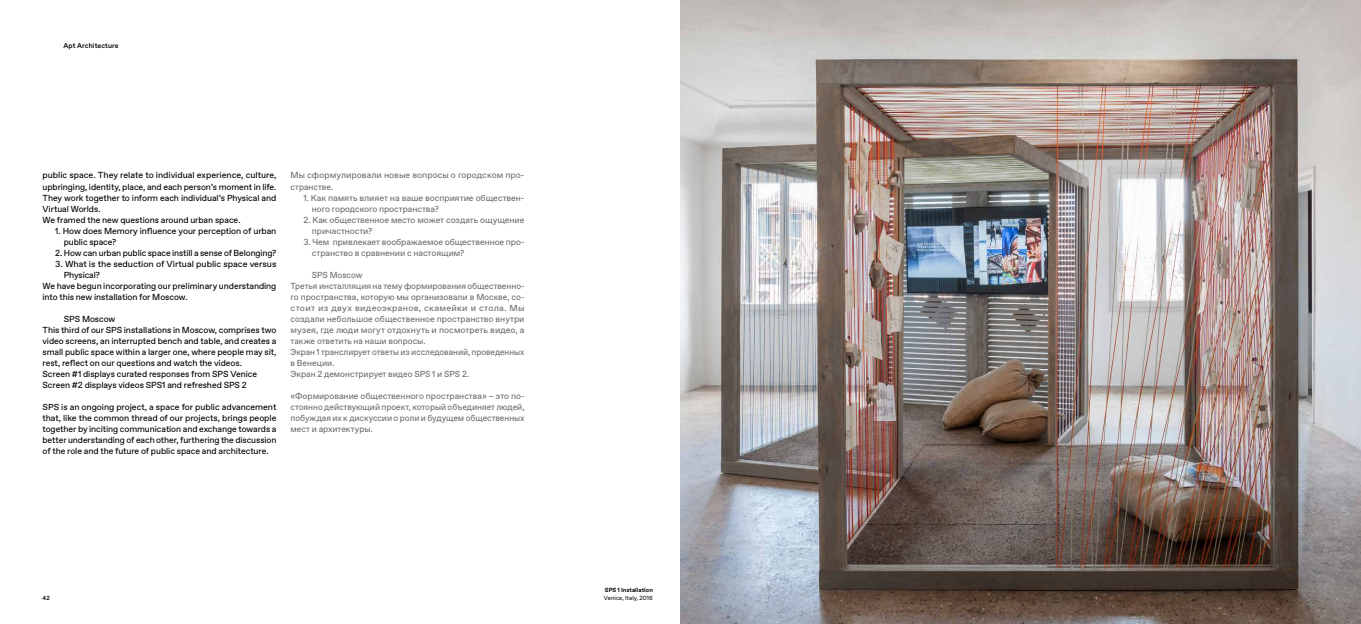
<style>
.page{position:relative;width:1361px;height:624px;background:#fff}
.page>*{position:absolute;margin:0;border:0;box-sizing:border-box;transform-origin:0 0}
.t1{font:8.8px/11px "Favorit Pro";letter-spacing:-.005em;color:#000}
.t2{font:8.8px/11px "Favorit Pro";letter-spacing:-.005em;color:#6e6e6e}
.t3{font:500 7px "Favorit Pro";letter-spacing:.01em;color:#000}
.t4{font:6px "Favorit Pro";letter-spacing:.005em;color:#000}
.t5{font:700 6px "Favorit Pro";letter-spacing:.005em;color:#000}
.t6{font:500 6px "Favorit Pro";color:#000}
</style>
<div class="page">
<img style="left:680px;top:0;width:681px;height:624px">
<p class="t3" style="left:64px;top:41px;width:57px">Apt Architecture</p>
<p class="t1" style="left:43px;top:170px;width:235px">public space. They relate to individual experience, culture, upbringing, identity, place, and each person’s moment in life.<br>They work together to inform each individual’s Physical and Virtual Worlds.<br>We framed the new questions around urban space.</p>
<p class="t1" style="left:64px;top:225px;width:214px;text-indent:-9px">1. How does Memory influence your perception of urban public space?</p>
<p class="t1" style="left:55px;top:247px;width:223px">2. How can urban public space instill a sense of Belonging?</p>
<p class="t1" style="left:55px;top:258px;width:223px">3. What is the seduction of Virtual public space versus</p>
<p class="t1" style="left:64px;top:269px;width:38px">Physical?</p>
<p class="t1" style="left:43px;top:280px;width:235px">We have begun incorporating our preliminary understanding</p>
<p class="t1" style="left:43px;top:291px;width:147px">into this new installation for Moscow.</p>
<p class="t1" style="left:43px;top:313px;width:235px;text-indent:21px">SPS Moscow<br>This third of our SPS installations in Moscow, comprises two video screens, an interrupted bench and table, and creates a small public space within a larger one, where people may sit, rest, reflect on our questions and watch the videos.<br>Screen #1 displays curated responses from SPS Venice Screen #2 displays videos SPS1 and refreshed SPS 2</p>
<p class="t1" style="left:43px;top:401px;width:235px;text-align:justify">SPS is an ongoing project, a space for public advancement that, like the common thread of our projects, brings people together by inciting communication and exchange towards a better understanding of each other, furthering the discussion of the role and the future of public space and architecture.</p>
<p class="t2" style="left:291px;top:170px;width:235px">Мы сформулировали новые вопросы о городском про&shy;странстве.</p>
<p class="t2" style="left:312px;top:192px;width:214px;text-indent:-9px">1. Как память влияет на ваше восприятие обществен&shy;ного городского пространства?</p>
<p class="t2" style="left:312px;top:214px;width:214px;text-indent:-9px">2. Как общественное место может создать ощущение причастности?</p>
<p class="t2" style="left:312px;top:236px;width:214px;text-indent:-9px">3. Чем привлекает воображаемое общественное про&shy;странство в сравнении с настоящим?</p>
<p class="t2" style="left:291px;top:269px;width:235px;text-indent:21px">SPS Moscow<br>Третья инсталляция на тему формирования общественно&shy;го пространства, которую мы организовали в Москве, со&shy;стоит из двух видеоэкранов, скамейки и стола. Мы создали небольшое общественное пространство внутри музея, где люди могут отдохнуть и посмотреть видео, а также ответить на наши вопросы.<br>Экран 1 транслирует ответы из исследований, проведенных в Венеции.<br>Экран 2 демонстрирует видео SPS 1 и SPS 2.</p>
<p class="t2" style="left:291px;top:390px;width:235px;text-align:justify">«Формирование общественного пространства» – это по&shy;стоянно действующий проект, который объединяет людей, побуждая их к дискуссии о роли и будущем общественных мест и архитектуры.</p>
<p class="t6" style="left:43px;top:593px;width:9px">42</p>
<p class="t5" style="left:605px;top:585px;width:50px">SPS 1 Installation</p>
<p class="t4" style="left:604px;top:593px;width:50px">Venice, Italy, 2016</p>
</div>
